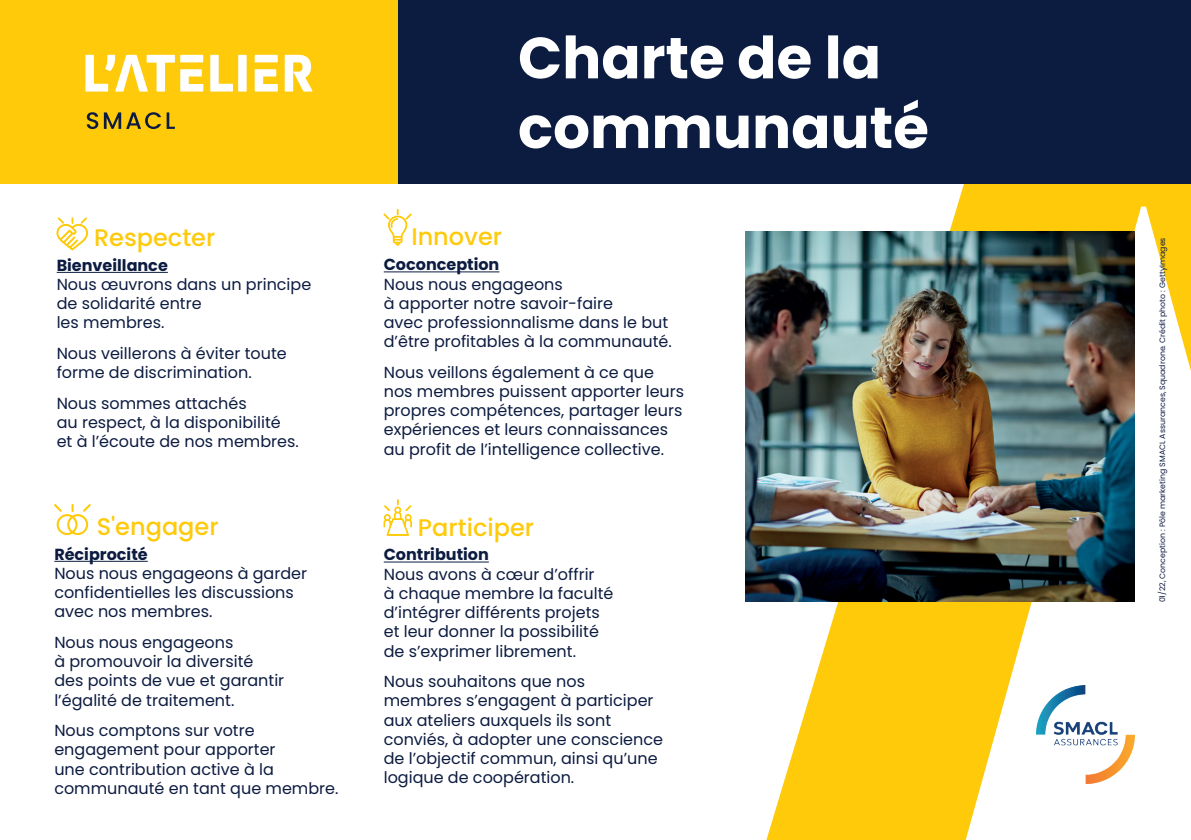
<style>
.page{position:relative;width:1191px;height:840px;background:#fff}
.page>*{position:absolute;margin:0;border:0;box-sizing:border-box;transform-origin:0 0}
.t1{font:500 24px "Poppins";color:#feca0a}
.t2{font:16px/19.2px "Poppins";color:#0c1b40}
.t3{font:700 16px "Poppins";color:#0c1b40}
.t4{font:7.8px "Poppins";color:#0c1b40}
</style>
<div class="page">
<svg style="left:752px;top:184px;width:439px;height:655px"></svg>
<div style="left:398px;top:0;width:793px;height:184px;background:#0c1b40"></div>
<div style="left:0;top:0;width:398px;height:184px;background:#feca0a"></div>
<svg style="left:85px;top:55px;width:118px;height:36px"></svg>
<svg style="left:255px;top:55px;width:23px;height:7px"></svg>
<svg style="left:255px;top:69px;width:23px;height:22px"></svg>
<svg style="left:210px;top:55px;width:23px;height:36px"></svg>
<div style="left:238px;top:55px;width:9px;height:36px;background:#fff"></div>
<svg style="left:285px;top:55px;width:28px;height:36px"></svg>
<svg style="left:87px;top:112px;width:11px;height:17px"></svg>
<svg style="left:104px;top:112px;width:57px;height:17px"></svg>
<svg style="left:167px;top:112px;width:8px;height:17px"></svg>
<svg style="left:519px;top:99px;width:408px;height:49px"></svg>
<svg style="left:520px;top:35px;width:357px;height:44px"></svg>
<hr style="left:57px;top:272px;width:111px;height:1px;background:#0c1b40">
<svg style="left:56px;top:217px;width:32px;height:33px"></svg>
<hr style="left:384px;top:271px;width:115px;height:1px;background:#0c1b40">
<svg style="left:383px;top:209px;width:29px;height:36px"></svg>
<hr style="left:54px;top:560px;width:94px;height:1px;background:#0c1b40">
<svg style="left:54px;top:504px;width:37px;height:30px"></svg>
<hr style="left:384px;top:561px;width:105px;height:1px;background:#0c1b40">
<svg style="left:383px;top:499px;width:29px;height:37px"></svg>
<img style="left:746px;top:231px;width:388px;height:369px">
<img style="left:1036px;top:684px;width:98px;height:98px">
<h1 class="t1" style="left:94px;top:223px;width:123px">Respecter</h1>
<p class="t3" style="left:57px;top:256px;width:113px">Bienveillance</p>
<p class="t2" style="left:57px;top:275px;width:256px">Nous œuvrons dans un principe de solidarité entre<br>les membres.</p>
<p class="t2" style="left:57px;top:343px;width:232px">Nous veillerons à éviter toute forme de discrimination.</p>
<p class="t2" style="left:57px;top:393px;width:244px">Nous sommes attachés<br>au respect, à la disponibilité et à l’écoute de nos membres.</p>
<h1 class="t1" style="left:97px;top:512px;width:123px">S'engager</h1>
<p class="t3" style="left:54px;top:544px;width:95px">Réciprocité</p>
<p class="t2" style="left:54px;top:563px;width:254px">Nous nous engageons à garder confidentielles les discussions avec nos membres.</p>
<p class="t2" style="left:54px;top:632px;width:231px">Nous nous engageons<br>à promouvoir la diversité des points de vue et garantir l’égalité de traitement.</p>
<p class="t2" style="left:54px;top:720px;width:286px">Nous comptons sur votre engagement pour apporter<br>une contribution active à la communauté en tant que membre.</p>
<h1 class="t1" style="left:411px;top:223px;width:92px">Innover</h1>
<p class="t3" style="left:384px;top:255px;width:117px">Coconception</p>
<p class="t2" style="left:384px;top:274px;width:290px">Nous nous engageons<br>à apporter notre savoir-faire<br>avec professionnalisme dans le but d’être profitables à la communauté.</p>
<p class="t2" style="left:384px;top:362px;width:302px">Nous veillons également à ce que nos membres puissent apporter leurs propres compétences, partager leurs expériences et leurs connaissances au profit de l’intelligence collective.</p>
<h1 class="t1" style="left:418px;top:513px;width:118px">Participer</h1>
<p class="t3" style="left:384px;top:545px;width:107px">Contribution</p>
<p class="t2" style="left:384px;top:564px;width:231px">Nous avons à cœur d’offrir<br>à chaque membre la faculté d’intégrer différents projets et leur donner la possibilité de s’exprimer librement.</p>
<p class="t2" style="left:384px;top:671px;width:281px">Nous souhaitons que nos membres s’engagent à participer aux ateliers auxquels ils sont conviés, à adopter une conscience de l’objectif commun, ainsi qu’une logique de coopération.</p>
<p class="t4" style="left:1157px;top:602px;width:366px;rotate:-90deg">01/22, Conception : Pôle marketing SMACL Assurances, Squadrone. Crédit photo : GettyImages</p>
</div>
